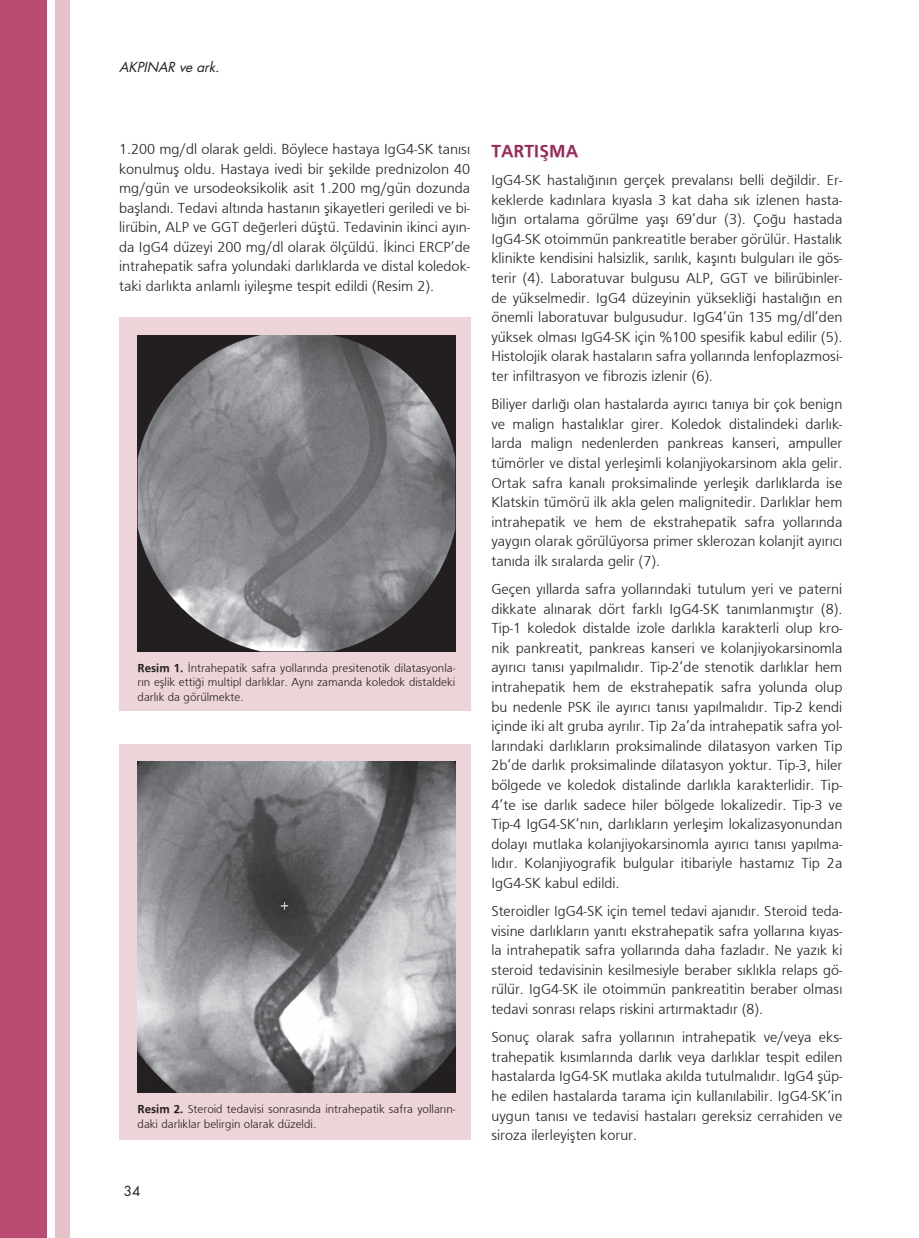
<style>
.page{position:relative;width:919px;height:1238px;background:#fff}
.page>*{position:absolute;margin:0;border:0;box-sizing:border-box;transform-origin:0 0}
.t1{font:700 18px "Fruga Sans";color:#982b58}
.t2{font:300 15px/19.6px "Fruga Sans";color:#231f20;text-align:justify}
.t3{font:italic 13.5px "Futura OTF";color:#231f20}
.t4{font:13.5px "Futura OTF";color:#231f20}
.t5{font:300 12px/14.4px "Fruga Sans";color:#231f20;text-align:justify}
.s1{font-weight:700}
</style>
<div class="page">
<div style="left:0;top:0;width:47px;height:1237px;background:#ba4b73"></div>
<div style="left:55px;top:0;width:15px;height:1237px;background:#e5c1c8"></div>
<div style="left:119px;top:317px;width:351px;height:393px;background:#edd4d9"></div>
<img style="left:137px;top:335px;width:318px;height:316px">
<div style="left:119px;top:744px;width:351px;height:396px;background:#edd4d9"></div>
<img style="left:137px;top:761px;width:318px;height:331px">
<p class="t3" style="left:119px;top:58px;width:102px">AKPINAR ve ark.</p>
<p class="t2" style="left:119px;top:139px;width:352px">1.200 mg/dl olarak geldi. Böylece hastaya IgG4-SK tanısı konulmuş oldu. Hastaya ivedi bir şekilde prednizolon 40 mg/gün ve ursodeoksikolik asit 1.200 mg/gün dozunda başlandı. Tedavi altında hastanın şikayetleri geriledi ve bi&shy;lirübin, ALP ve GGT değerleri düştü. Tedavinin ikinci ayın&shy;da IgG4 düzeyi 200 mg/dl olarak ölçüldü. İkinci ERCP’de intrahepatik safra yolundaki darlıklarda ve distal koledok&shy;taki darlıkta anlamlı iyileşme tespit edildi (Resim 2).</p>
<p class="t5" style="left:137px;top:660px;width:319px"><span class="s1">Resim 1.</span> İntrahepatik safra yollarında presitenotik dilatasyonla&shy;rın eşlik ettiği multipl darlıklar. Aynı zamanda koledok distaldeki darlık da görülmekte.</p>
<p class="t5" style="left:137px;top:1101px;width:319px"><span class="s1">Resim 2.</span> Steroid tedavisi sonrasında intrahepatik safra yolların&shy;daki darlıklar belirgin olarak düzeldi.</p>
<p class="t4" style="left:124px;top:1181px;width:18px">34</p>
<p class="t1" style="left:491px;top:140px;width:88px">TARTIŞMA</p>
<p class="t2" style="left:491px;top:170px;width:352px">IgG4-SK hastalığının gerçek prevalansı belli değildir. Er&shy;keklerde kadınlara kıyasla 3 kat daha sık izlenen hasta&shy;lığın ortalama görülme yaşı 69’dur (3). Çoğu hastada IgG4-SK otoimmün pankreatitle beraber görülür. Hastalık klinikte kendisini halsizlik, sarılık, kaşıntı bulguları ile gös&shy;terir (4). Laboratuvar bulgusu ALP, GGT ve bilirübinler&shy;de yükselmedir. IgG4 düzeyinin yüksekliği hastalığın en önemli laboratuvar bulgusudur. IgG4’ün 135 mg/dl’den yüksek olması IgG4-SK için %100 spesifik kabul edilir (5).<br>Histolojik olarak hastaların safra yollarında lenfoplazmosi&shy;ter infiltrasyon ve fibrozis izlenir (6).</p>
<p class="t2" style="left:491px;top:394px;width:352px">Biliyer darlığı olan hastalarda ayırıcı tanıya bir çok benign ve malign hastalıklar girer. Koledok distalindeki darlık&shy;larda malign nedenlerden pankreas kanseri, ampuller tümörler ve distal yerleşimli kolanjiyokarsinom akla gelir.<br>Ortak safra kanalı proksimalinde yerleşik darlıklarda ise Klatskin tümörü ilk akla gelen malignitedir. Darlıklar hem intrahepatik ve hem de ekstrahepatik safra yollarında yaygın olarak görülüyorsa primer sklerozan kolanjit ayırıcı tanıda ilk sıralarda gelir (7).</p>
<p class="t2" style="left:491px;top:579px;width:352px">Geçen yıllarda safra yollarındaki tutulum yeri ve paterni dikkate alınarak dört farklı IgG4-SK tanımlanmıştır (8).<br>Tip-1 koledok distalde izole darlıkla karakterli olup kro&shy;nik pankreatit, pankreas kanseri ve kolanjiyokarsinomla ayırıcı tanısı yapılmalıdır. Tip-2’de stenotik darlıklar hem intrahepatik hem de ekstrahepatik safra yolunda olup bu nedenle PSK ile ayırıcı tanısı yapılmalıdır. Tip-2 kendi içinde iki alt gruba ayrılır. Tip 2a’da intrahepatik safra yol&shy;larındaki darlıkların proksimalinde dilatasyon varken Tip 2b’de darlık proksimalinde dilatasyon yoktur. Tip-3, hiler bölgede ve koledok distalinde darlıkla karakterlidir. Tip-4’te ise darlık sadece hiler bölgede lokalizedir. Tip-3 ve Tip-4 IgG4-SK’nın, darlıkların yerleşim lokalizasyonundan dolayı mutlaka kolanjiyokarsinomla ayırıcı tanısı yapılma&shy;lıdır. Kolanjiyografik bulgular itibariyle hastamız Tip 2a IgG4-SK kabul edildi.</p>
<p class="t2" style="left:491px;top:900px;width:352px">Steroidler IgG4-SK için temel tedavi ajanıdır. Steroid teda&shy;visine darlıkların yanıtı ekstrahepatik safra yollarına kıyas&shy;la intrahepatik safra yollarında daha fazladır. Ne yazık ki steroid tedavisinin kesilmesiyle beraber sıklıkla relaps gö&shy;rülür. IgG4-SK ile otoimmün pankreatitin beraber olması tedavi sonrası relaps riskini artırmaktadır (8).</p>
<p class="t2" style="left:491px;top:1026px;width:352px">Sonuç olarak safra yollarının intrahepatik ve/veya eks&shy;trahepatik kısımlarında darlık veya darlıklar tespit edilen hastalarda IgG4-SK mutlaka akılda tutulmalıdır. IgG4 şüp&shy;he edilen hastalarda tarama için kullanılabilir. IgG4-SK‘in uygun tanısı ve tedavisi hastaları gereksiz cerrahiden ve siroza ilerleyişten korur.</p>
</div>
